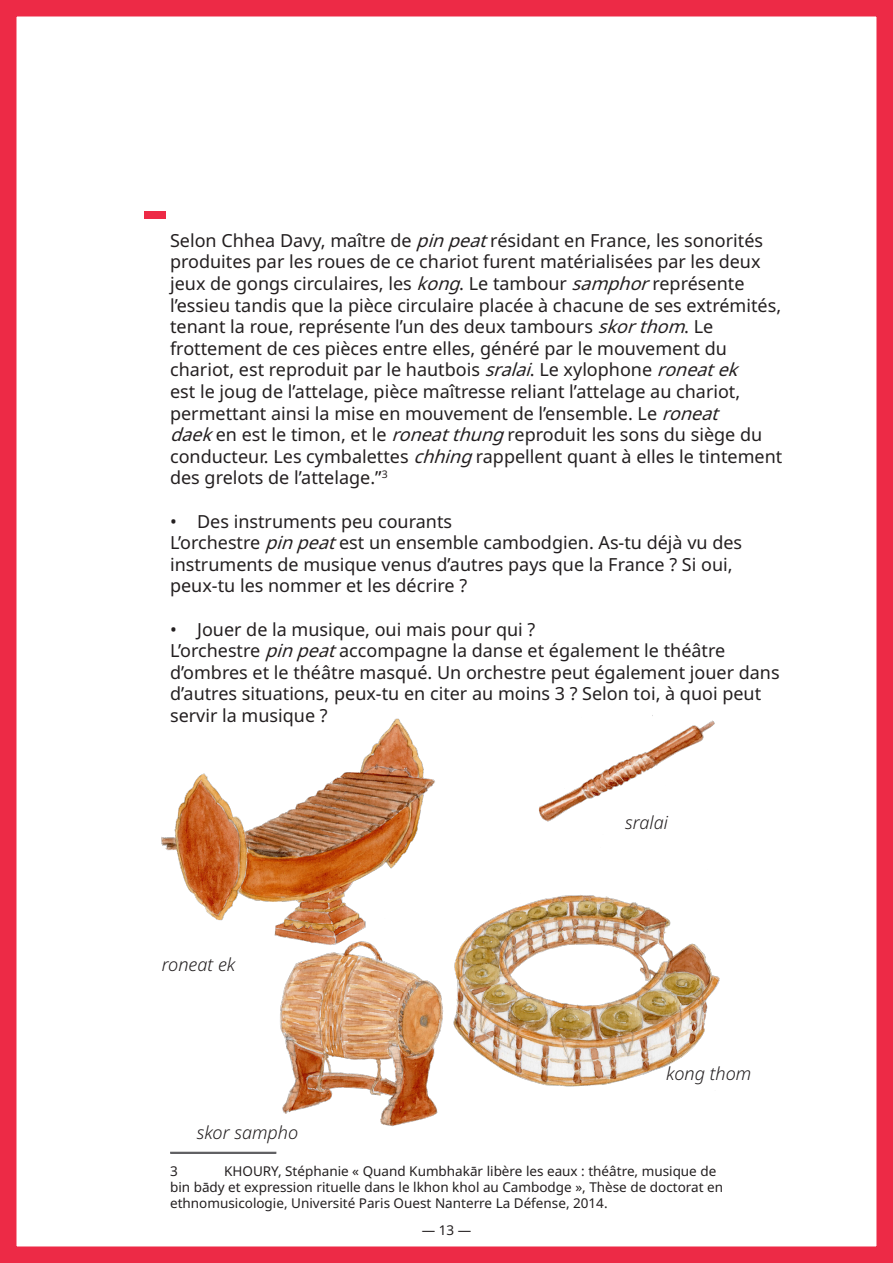
<style>
.page{position:relative;width:893px;height:1263px;background:#fff}
.page>*{position:absolute;margin:0;border:0;box-sizing:border-box;transform-origin:0 0}
.t1{font:90px "Noto Sans";color:#ed2a46}
.Legendes{font:18px/21.6px "Noto Sans";color:#231f20}
.legendes{font:italic 300 18px "Noto Sans";color:#231f20}
.Legendes-2{font:13.5px/16.2px "Noto Sans";color:#231f20}
.s1{font-style:italic}
</style>
<div class="page">
<div style="left:0;top:0;width:893px;height:1263px;border:16px solid #ed2a46"></div>
<img style="left:161px;top:715px;width:559px;height:372px">
<img style="left:250px;top:914px;width:206px;height:213px">
<div style="left:170px;top:1152px;width:106px;height:2px;border:2px solid #616164"></div>
<h1 class="t1" style="left:141px;top:156px;width:30px">-</h1>
<p class="Legendes" style="left:170px;top:230px;width:614px">Selon Chhea Davy, maître de <span class="s1">pinpeat</span>résidant en France, les sonorités produites par les roues de ce chariot furent matérialisées par les deux jeux de gongs circulaires, les <span class="s1">kong</span>. Le tambour <span class="s1">samphor</span>représente l’essieu tandis que la pièce circulaire placée à chacune de ses extrémités, tenant la roue, représente l’un des deux tambours <span class="s1">skorthom</span>. Le frottement de ces pièces entre elles, généré par le mouvement du chariot, est reproduit par le hautbois <span class="s1">sralai</span>. Le xylophone <span class="s1">roneatek<br></span>est le joug de l’attelage, pièce maîtresse reliant l’attelage au chariot, permettant ainsi la mise en mouvement de l’ensemble. Le <span class="s1">roneat daek</span>en est le timon, et le <span class="s1">roneatthung</span>reproduit les sons du siège du conducteur. Les cymbalettes <span class="s1">chhing</span>rappellent quant à elles le tintement des grelots de l’attelage.”<sup>3</sup></p>
<p class="Legendes" style="left:170px;top:511px;width:284px">• Des instruments peu courants</p>
<p class="Legendes" style="left:170px;top:532px;width:574px">L’orchestre <span class="s1">pinpeat</span>est un ensemble cambodgien. As-tu déjà vu des instruments de musique venus d’autres pays que la France ? Si oui, peux-tu les nommer et les décrire ?</p>
<p class="Legendes" style="left:170px;top:619px;width:367px">• Jouer de la musique, oui mais pour qui ?</p>
<p class="Legendes" style="left:170px;top:640px;width:611px">L’orchestre <span class="s1">pinpeat</span>accompagne la danse et également le théâtre d’ombres et le théâtre masqué. Un orchestre peut également jouer dans d’autres situations, peux-tu en citer au moins 3 ? Selon toi, à quoi peut servir la musique ?</p>
<p class="legendes" style="left:162px;top:951px;width:75px">roneat ek</p>
<p class="legendes" style="left:197px;top:1119px;width:103px">skor sampho</p>
<p class="legendes" style="left:625px;top:809px;width:44px">sralai</p>
<p class="legendes" style="left:666px;top:1060px;width:86px">kong thom</p>
<p class="Legendes-2" style="left:170px;top:1163px;width:554px;text-indent:54px">KHOURY, Stéphanie « Quand Kumbhakār libère les eaux : théâtre, musique de bin bādy et expression rituelle dans le lkhon khol au Cambodge », Thèse de doctorat en ethnomusicologie, Université Paris Ouest Nanterre La Défense, 2014.</p>
<p class="Legendes-2" style="left:170px;top:1163px;width:9px">3</p>
<p class="Legendes-2" style="left:422px;top:1222px;width:51px">— 13 —</p>
</div>
